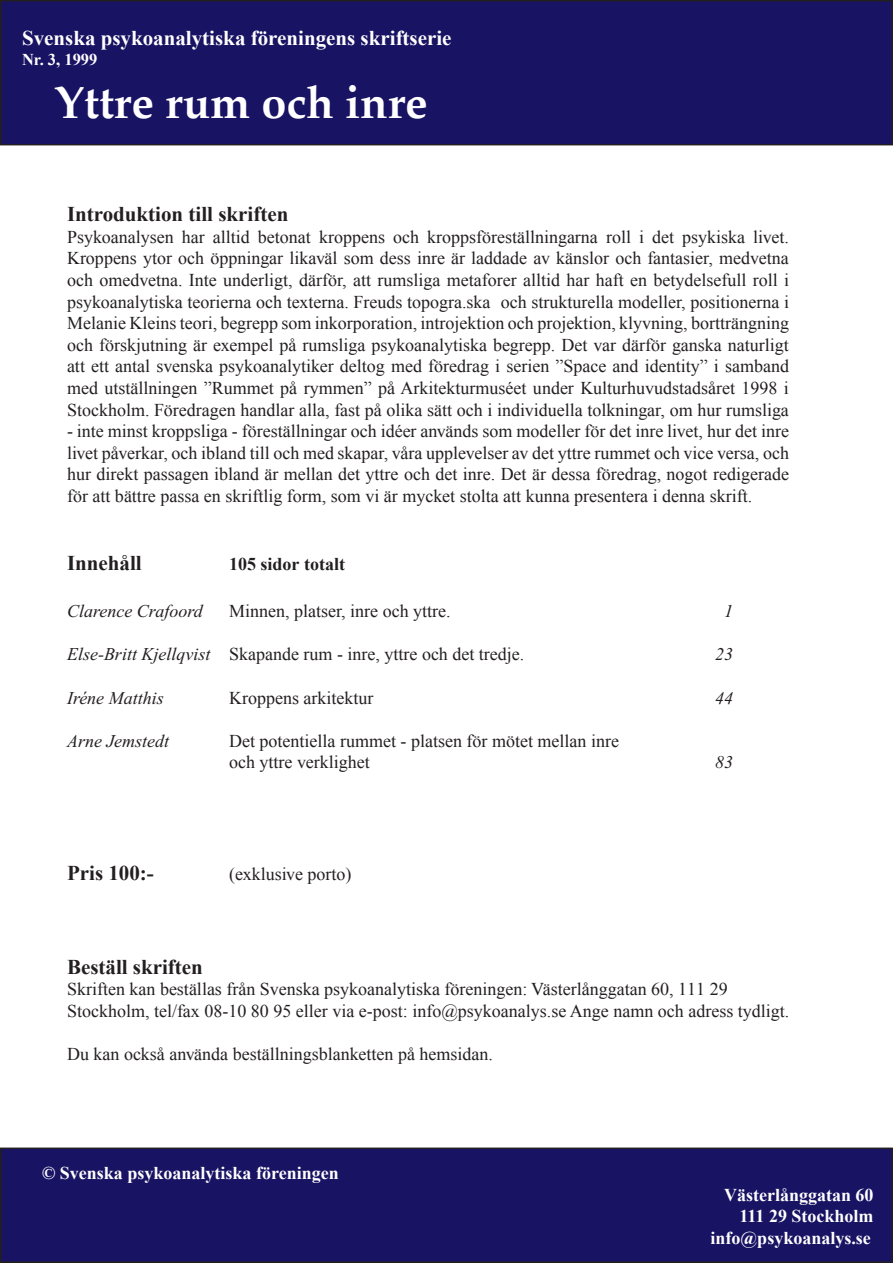
<style>
.page{position:relative;width:893px;height:1263px;background:#fff}
.page>*{position:absolute;margin:0;border:0;box-sizing:border-box;transform-origin:0 0}
.t1{font:700 45px "Palatino";color:#fff}
.t2{font:700 21px "Times New Roman";color:#231f20}
.t3{font:700 21px "Times New Roman";color:#fff}
.t4{font:18px/21.6px "Times New Roman";color:#231f20;text-align:justify}
.t5{font:700 18px/21.8px "Times New Roman";color:#fff;text-align:right}
.t6{font:italic 18px "Times New Roman";color:#231f20}
.t7{font:700 18px "Times New Roman";color:#231f20}
.t8{font:700 16.5px "Times New Roman";color:#fff}
.s1{font-style:italic}
</style>
<div class="page">
<div style="left:1px;top:1148px;width:891px;height:114px;background:#191364"></div>
<div style="left:0;top:1147px;width:893px;height:116px;border:2px solid #231f20"></div>
<div style="left:1px;top:1px;width:891px;height:144px;background:#191364"></div>
<div style="left:0;top:0;width:893px;height:145px;border:2px solid #231f20"></div>
<p class="t3" style="left:22px;top:24px;width:431px">Svenska psykoanalytiska föreningens skriftserie</p>
<p class="t8" style="left:22px;top:48px;width:77px">Nr. 3, 1999</p>
<p class="t1" style="left:54px;top:75px;width:375px">Yttre rum och inre</p>
<p class="t2" style="left:67px;top:200px;width:223px">Introduktion till skriften</p>
<p class="t4" style="left:67px;top:226px;width:723px">Psykoanalysen har alltid betonat kroppens och kroppsföreställningarna roll i det psykiska livet.<br>Kroppens ytor och öppningar likaväl som dess inre är laddade av känslor och fantasier, medvetna och omedvetna. Inte underligt, därför, att rumsliga metaforer alltid har haft en betydelsefull roll i psykoanalytiska teorierna och texterna. Freuds topogra.ska och strukturella modeller, positionerna i Melanie Kleins teori, begrepp som inkorporation, introjektion och projektion, klyvning, bortträngning och förskjutning är exempel på rumsliga psykoanalytiska begrepp. Det var därför ganska naturligt att ett antal svenska psykoanalytiker deltog med föredrag i serien ”Space and identity” i samband med utställningen ”Rummet på rymmen” på Arkitekturmuséet under Kulturhuvudstadsåret 1998 i Stockholm. Föredragen handlar alla, fast på olika sätt och i individuella tolkningar, om hur rumsliga</p>
<p class="t4" style="left:67px;top:420px;width:723px">- inte minst kroppsliga - föreställningar och idéer används som modeller för det inre livet, hur det inre livet påverkar, och ibland till och med skapar, våra upplevelser av det yttre rummet och vice versa, och hur direkt passagen ibland är mellan det yttre och det inre. Det är dessa föredrag, nogot redigerade för att bättre passa en skriftlig form, som vi är mycket stolta att kunna presentera i denna skrift.</p>
<p class="t2" style="left:67px;top:549px;width:76px">Innehåll</p>
<p class="t7" style="left:229px;top:552px;width:117px">105 sidor totalt</p>
<p class="t6" style="left:67px;top:600px;width:137px">Clarence Crafoord</p>
<p class="t4" style="left:229px;top:600px;width:223px">Minnen, platser, inre och yttre.</p>
<p class="t6" style="left:724px;top:600px;width:10px">1</p>
<p class="t4" style="left:67px;top:643px;width:459px"><span class="s1">Else-Britt Kjellqvist</span> Skapande rum - inre, yttre och det tredje.</p>
<p class="t6" style="left:715px;top:644px;width:19px">23</p>
<p class="t6" style="left:67px;top:687px;width:98px">Iréne Matthis</p>
<p class="t4" style="left:229px;top:686px;width:146px">Kroppens arkitektur</p>
<p class="t6" style="left:715px;top:687px;width:19px">44</p>
<p class="t6" style="left:67px;top:730px;width:104px">Arne Jemstedt</p>
<p class="t4" style="left:229px;top:730px;width:391px">Det potentiella rummet - platsen för mötet mellan inre och yttre verklighet</p>
<p class="t6" style="left:715px;top:752px;width:19px">83</p>
<p class="t2" style="left:67px;top:858px;width:88px">Pris 100:-</p>
<p class="t4" style="left:229px;top:863px;width:124px">(exklusive porto)</p>
<p class="t2" style="left:67px;top:952px;width:137px">Beställ skriften</p>
<p class="t4" style="left:67px;top:978px;width:724px">Skriften kan beställas från Svenska psykoanalytiska föreningen: Västerlånggatan 60, 111 29<br>Stockholm, tel/fax 08-10 80 95 eller via e-post: info@psykoanalys.se Ange namn och adress tydligt.</p>
<p class="t4" style="left:67px;top:1043px;width:428px">Du kan också använda beställningsblanketten på hemsidan.</p>
<p class="t5" style="left:42px;top:1162px;width:298px">© Svenska psykoanalytiska föreningen</p>
<p class="t5" style="left:711px;top:1183px;width:164px">Västerlånggatan 60<br>111 29 Stockholm info@psykoanalys.se</p>
</div>
